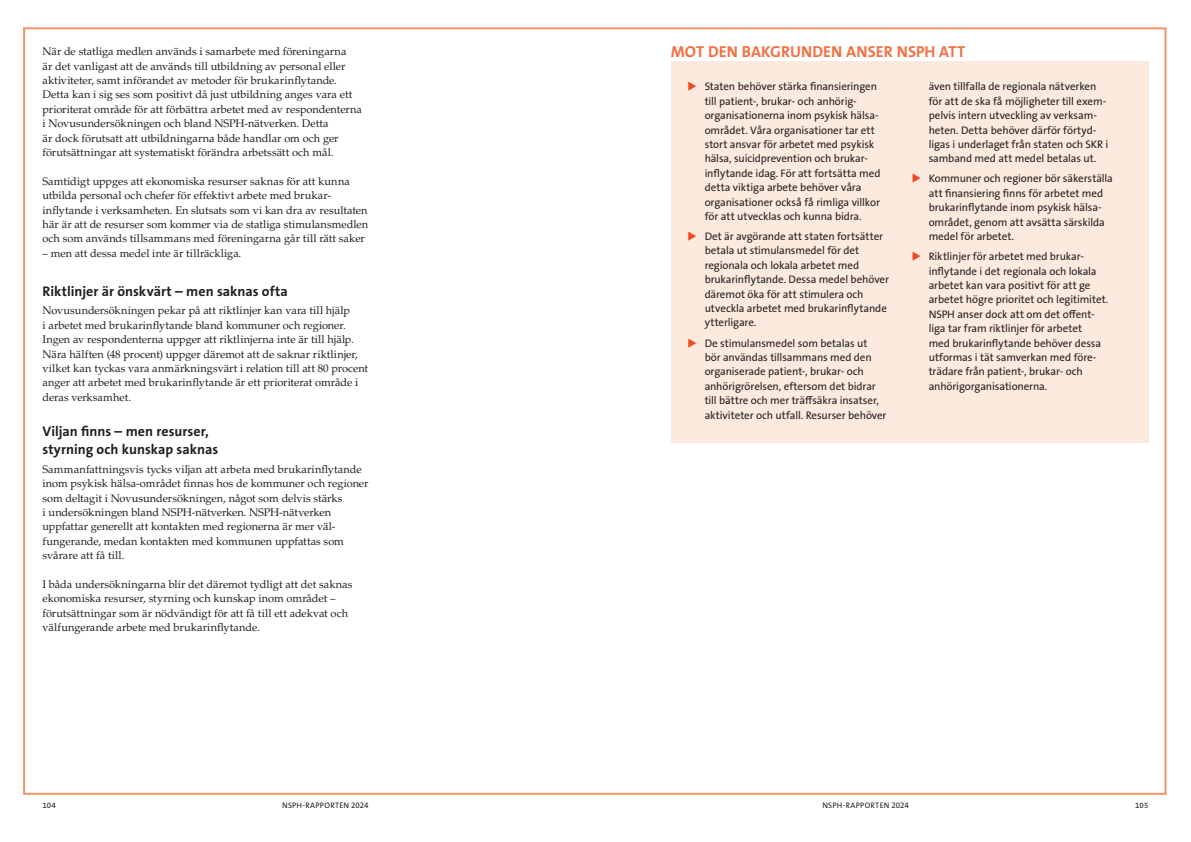
<style>
.page{position:relative;width:1191px;height:842px;background:#fff}
.page>*{position:absolute;margin:0;border:0;box-sizing:border-box;transform-origin:0 0}
.NSPH_ANSER{font:700 16px "The Sans B W7";letter-spacing:.01em;color:#f37043}
.rubrik_3_2{font:700 14px/18px "The Sans B W7";color:#231f20}
.Rubrik_3{font:700 14px "The Sans B W7";color:#231f20}
.Bröd{font:11px/14.4px "Palatino LT Std";color:#231f20}
.t1{font:11px/14.4px "The Sans B W5 Plain";letter-spacing:-.01em;color:#231f20}
.t2{font:8px "The Sans B W5 Plain";letter-spacing:.025em;color:#231f20}
</style>
<div class="page">
<div style="left:670px;top:62px;width:478px;height:381px;background:#fdeade"></div>
<p class="Bröd" style="left:43px;top:44px;width:321px">När de statliga medlen används i samarbete med föreningarna<br>är det vanligast att de används till utbildning av personal eller aktiviteter, samt införandet av metoder för brukarinflytande.<br>Detta kan i sig ses som positivt då just utbildning anges vara ett prioriterat område för att förbättra arbetet med av respondenterna i Novusundersökningen och bland NSPH-nätverken. Detta<br>är dock förutsatt att utbildningarna både handlar om och ger förutsättningar att systematiskt förändra arbetssätt och mål.</p>
<p class="Bröd" style="left:43px;top:174px;width:327px">Samtidigt uppges att ekonomiska resurser saknas för att kunna utbilda personal och chefer för effektivt arbete med brukar&shy;inflytande i verksamheten. En slutsats som vi kan dra av resultaten här är att de resurser som kommer via de statliga stimulansmedlen och som används tillsammans med föreningarna går till rätt saker</p>
<p class="Bröd" style="left:43px;top:246px;width:200px">– men att dessa medel inte är tillräckliga.</p>
<p class="Rubrik_3" style="left:43px;top:282px;width:247px">Riktlinjer är önskvärt – men saknas ofta</p>
<p class="Bröd" style="left:43px;top:304px;width:327px">Novusundersökningen pekar på att riktlinjer kan vara till hjälp<br>i arbetet med brukarinflytande bland kommuner och regioner.<br>Ingen av respondenterna uppger att riktlinjerna inte är till hjälp.<br>Nära hälften (48 procent) uppger däremot att de saknar riktlinjer, vilket kan tyckas vara anmärkningsvärt i relation till att 80 procent anger att arbetet med brukarinflytande är ett prioriterat område i deras verksamhet.</p>
<p class="rubrik_3_2" style="left:43px;top:422px;width:177px">Viljan finns – men resurser, styrning och kunskap saknas</p>
<p class="Bröd" style="left:43px;top:462px;width:327px">Sammanfattningsvis tycks viljan att arbeta med brukarinflytande inom psykisk hälsa-området finnas hos de kommuner och regioner som deltagit i Novusundersökningen, något som delvis stärks<br>i undersökningen bland NSPH-nätverken. NSPH-nätverken uppfattar generellt att kontakten med regionerna är mer väl&shy;fungerande, medan kontakten med kommunen uppfattas som svårare att få till.</p>
<p class="Bröd" style="left:43px;top:577px;width:311px">I båda undersökningarna blir det däremot tydligt att det saknas ekonomiska resurser, styrning och kunskap inom området – förutsättningar som är nödvändigt för att få till ett adekvat och välfungerande arbete med brukarinflytande.</p>
<p class="NSPH_ANSER" style="left:671px;top:42px;width:296px">MOT DEN BAKGRUNDEN ANSER NSPH ATT</p>
<p class="t1" style="left:704px;top:79px;width:177px">Staten behöver stärka finansieringen till patient-, brukar- och anhörig&shy;organisationerna inom psykisk hälsa&shy;området. Våra organisationer tar ett stort ansvar för arbetet med psykisk hälsa, suicidprevention och brukar&shy;inflytande idag. För att fortsätta med detta viktiga arbete behöver våra organisationer också få rimliga villkor för att utvecklas och kunna bidra.</p>
<p class="t1" style="left:704px;top:229px;width:186px">Det är avgörande att staten fortsätter betala ut stimulansmedel för det regionala och lokala arbetet med brukarinflytande. Dessa medel behöver däremot öka för att stimulera och utveckla arbetet med brukarinflytande ytterligare.</p>
<p class="t1" style="left:704px;top:336px;width:183px">De stimulansmedel som betalas ut<br>bör användas tillsammans med den organiserade patient-, brukar- och anhörigrörelsen, eftersom det bidrar till bättre och mer träffsäkra insatser, aktiviteter och utfall. Resurser behöver</p>
<p class="t1" style="left:928px;top:79px;width:181px">även tillfalla de regionala nätverken för att de ska få möjligheter till exem&shy;pelvis intern utveckling av verksam-- heten. Detta behöver därför förtyd&shy;ligas i underlaget från staten och SKR i samband med att medel betalas ut.</p>
<p class="t1" style="left:928px;top:172px;width:186px">Kommuner och regioner bör säkerställa att finansiering finns för arbetet med brukarinflytande inom psykisk hälsa&shy;området, genom att avsätta särskilda medel för arbetet.</p>
<p class="t1" style="left:928px;top:249px;width:181px">Riktlinjer för arbetet med brukar&shy;inflytande i det regionala och lokala arbetet kan vara positivt för att ge arbetet högre prioritet och legitimitet.<br>NSPH anser dock att om det offent&shy;liga tar fram riktlinjer för arbetet<br>med brukarinflytande behöver dessa utformas i tät samverkan med före&shy;trädare från patient-, brukar- och anhörigorganisationerna.</p>
<p class="t2" style="left:43px;top:800px;width:15px">104</p>
<p class="t2" style="left:282px;top:800px;width:88px">NSPH-RAPPORTEN 2024</p>
<p class="t2" style="left:822px;top:800px;width:88px">NSPH-RAPPORTEN 2024</p>
<p class="t2" style="left:1135px;top:800px;width:15px">105</p>
</div>
